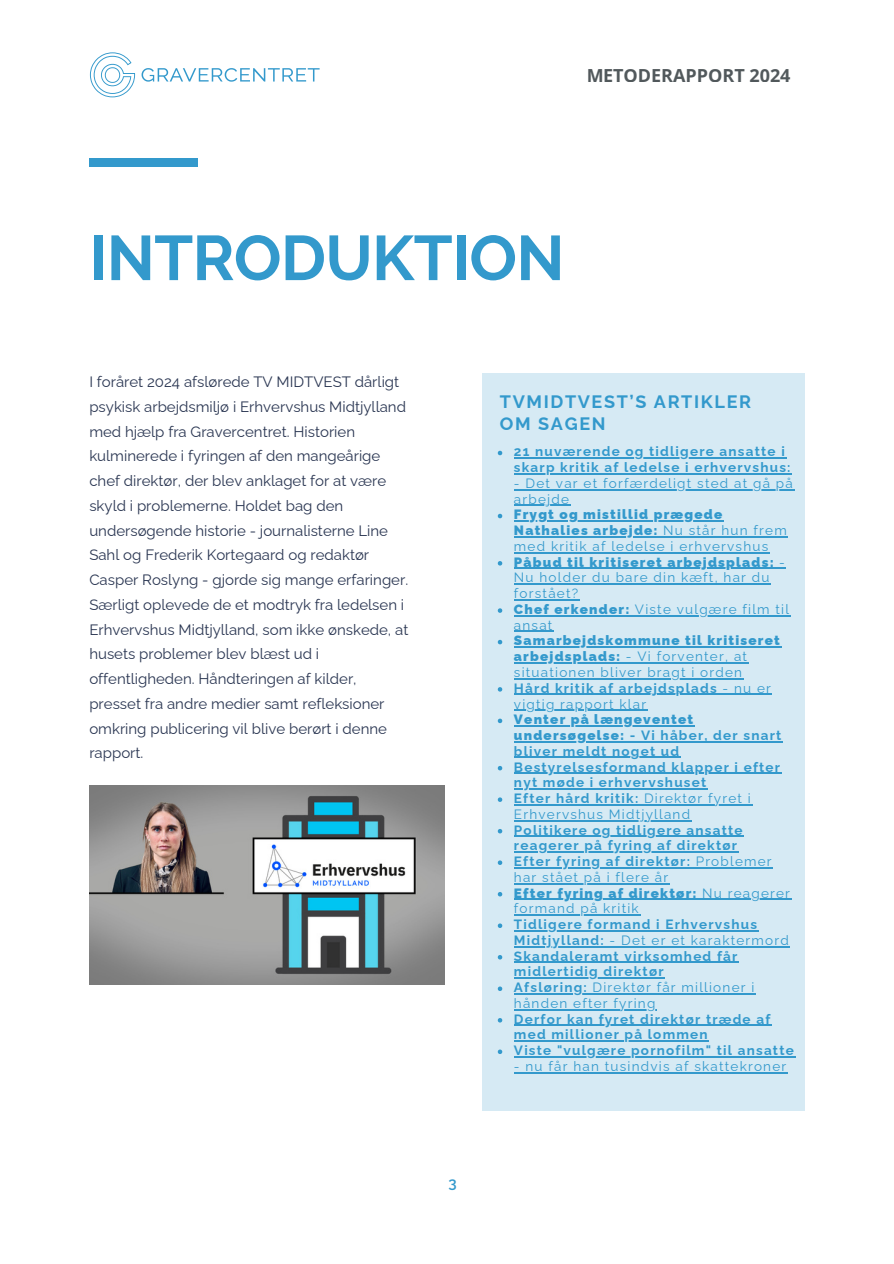
<style>
.page{position:relative;width:894px;height:1264px;background:#fff}
.page>*{position:absolute;margin:0;border:0;box-sizing:border-box;transform-origin:0 0}
.t1{font:700 63px "Raleway";letter-spacing:-.01em;color:#39c}
.t2{font:700 18px/21.3px "Raleway";letter-spacing:.09em;color:#39c}
.t3{font:700 18px "Open Sans";color:#262f33}
.t4{font:15px/24.8px "Raleway";color:#2a3652}
.t5{font:600 15px "Raleway";color:#39c}
.t6{font:700 13.5px/15.8px "Raleway";letter-spacing:.09em;color:#39c}
.t7{font:13.5px/15.8px "Raleway";letter-spacing:.09em;color:#39c}
.t8{font:900 13.5px/15.8px "Raleway";letter-spacing:.09em;color:#39c}
.s1{font-weight:400}
.s2{font-weight:900}
.s3{font-weight:700}
</style>
<div class="page">
<div style="left:90px;top:159px;width:108px;height:7px;background:#39c"></div>
<svg style="left:141px;top:68px;width:178px;height:14px"></svg>
<svg style="left:90px;top:52px;width:45px;height:45px"></svg>
<div style="left:482px;top:373px;width:322px;height:737px;background:#d6eaf4"></div>
<img style="left:89px;top:785px;width:355px;height:199px">
<svg style="left:497px;top:451px;width:5px;height:4px"></svg>
<hr style="left:514px;top:457px;width:271px;height:1px;background:#39c">
<hr style="left:514px;top:473px;width:277px;height:1px;background:#39c">
<hr style="left:514px;top:489px;width:279px;height:1px;background:#39c">
<hr style="left:514px;top:505px;width:56px;height:1px;background:#39c">
<svg style="left:497px;top:514px;width:5px;height:4px"></svg>
<hr style="left:514px;top:520px;width:209px;height:1px;background:#39c">
<hr style="left:514px;top:536px;width:149px;height:1px;background:#39c">
<hr style="left:663px;top:536px;width:124px;height:1px;background:#39c">
<hr style="left:514px;top:552px;width:255px;height:1px;background:#39c">
<svg style="left:497px;top:561px;width:5px;height:4px"></svg>
<hr style="left:514px;top:568px;width:265px;height:1px;background:#39c">
<hr style="left:514px;top:583px;width:256px;height:1px;background:#39c">
<hr style="left:514px;top:599px;width:65px;height:1px;background:#39c">
<svg style="left:497px;top:608px;width:5px;height:5px"></svg>
<hr style="left:514px;top:615px;width:120px;height:1px;background:#39c">
<hr style="left:634px;top:615px;width:156px;height:1px;background:#39c">
<hr style="left:514px;top:631px;width:39px;height:1px;background:#39c">
<svg style="left:497px;top:640px;width:5px;height:4px"></svg>
<hr style="left:514px;top:646px;width:266px;height:1px;background:#39c">
<hr style="left:514px;top:662px;width:111px;height:1px;background:#39c">
<hr style="left:625px;top:662px;width:123px;height:1px;background:#39c">
<hr style="left:514px;top:678px;width:229px;height:1px;background:#39c">
<svg style="left:497px;top:687px;width:5px;height:4px"></svg>
<hr style="left:514px;top:694px;width:208px;height:1px;background:#39c">
<hr style="left:722px;top:694px;width:50px;height:1px;background:#39c">
<hr style="left:514px;top:709px;width:133px;height:1px;background:#39c">
<svg style="left:497px;top:718px;width:5px;height:5px"></svg>
<hr style="left:514px;top:725px;width:180px;height:1px;background:#39c">
<hr style="left:514px;top:741px;width:115px;height:1px;background:#39c">
<hr style="left:629px;top:741px;width:153px;height:1px;background:#39c">
<hr style="left:514px;top:757px;width:166px;height:1px;background:#39c">
<svg style="left:497px;top:766px;width:5px;height:4px"></svg>
<hr style="left:514px;top:772px;width:267px;height:1px;background:#39c">
<hr style="left:514px;top:788px;width:193px;height:1px;background:#39c">
<svg style="left:497px;top:797px;width:5px;height:5px"></svg>
<hr style="left:514px;top:804px;width:130px;height:1px;background:#39c">
<hr style="left:644px;top:804px;width:107px;height:1px;background:#39c">
<hr style="left:514px;top:820px;width:177px;height:1px;background:#39c">
<svg style="left:497px;top:829px;width:5px;height:4px"></svg>
<hr style="left:514px;top:835px;width:229px;height:1px;background:#39c">
<hr style="left:514px;top:851px;width:224px;height:1px;background:#39c">
<svg style="left:497px;top:860px;width:5px;height:5px"></svg>
<hr style="left:514px;top:867px;width:181px;height:1px;background:#39c">
<hr style="left:695px;top:867px;width:77px;height:1px;background:#39c">
<hr style="left:514px;top:883px;width:155px;height:1px;background:#39c">
<svg style="left:497px;top:892px;width:5px;height:4px"></svg>
<hr style="left:514px;top:898px;width:188px;height:1px;background:#39c">
<hr style="left:702px;top:898px;width:89px;height:1px;background:#39c">
<hr style="left:514px;top:914px;width:126px;height:1px;background:#39c">
<svg style="left:497px;top:923px;width:5px;height:5px"></svg>
<hr style="left:514px;top:930px;width:244px;height:1px;background:#39c">
<hr style="left:514px;top:946px;width:95px;height:1px;background:#39c">
<hr style="left:609px;top:946px;width:180px;height:1px;background:#39c">
<svg style="left:497px;top:955px;width:5px;height:4px"></svg>
<hr style="left:514px;top:961px;width:224px;height:1px;background:#39c">
<hr style="left:514px;top:977px;width:150px;height:1px;background:#39c">
<svg style="left:497px;top:986px;width:5px;height:5px"></svg>
<hr style="left:514px;top:993px;width:78px;height:1px;background:#39c">
<hr style="left:592px;top:993px;width:163px;height:1px;background:#39c">
<hr style="left:514px;top:1009px;width:142px;height:1px;background:#39c">
<svg style="left:497px;top:1018px;width:5px;height:4px"></svg>
<hr style="left:514px;top:1024px;width:257px;height:1px;background:#39c">
<hr style="left:514px;top:1040px;width:194px;height:1px;background:#39c">
<svg style="left:497px;top:1049px;width:5px;height:5px"></svg>
<hr style="left:514px;top:1056px;width:280px;height:1px;background:#39c">
<hr style="left:514px;top:1072px;width:273px;height:1px;background:#39c">
<p class="t3" style="left:586px;top:62px;width:206px">METODERAPPORT 2024</p>
<p class="t1" style="left:89px;top:221px;width:476px">INTRODUKTION</p>
<h2 class="t4" style="left:89px;top:369px;width:320px">I foråret 2024 afslørede TV MIDTVEST dårligt psykisk arbejdsmiljø i Erhvervshus Midtjylland med hjælp fra Gravercentret. Historien kulminerede i fyringen af den mangeårige chef direktør, der blev anklaget for at være skyld i problemerne. Holdet bag den undersøgende historie - journalisterne Line Sahl og Frederik Kortegaard og redaktør Casper Roslyng - gjorde sig mange erfaringer.<br>Særligt oplevede de et modtryk fra ledelsen i Erhvervshus Midtjylland, som ikke ønskede, at husets problemer blev blæst ud i offentligheden. Håndteringen af kilder, presset fra andre medier samt refleksioner omkring publicering vil blive berørt i denne rapport.</h2>
<p class="t5" style="left:448px;top:1173px;width:10px">3</p>
<h1 class="t2" style="left:500px;top:391px;width:252px">TVMIDTVEST’S ARTIKLER<br>OM SAGEN</h1>
<p class="t6" style="left:514px;top:444px;width:272px">21 nuværende og tidligere ansatte i</p>
<p class="t6" style="left:514px;top:459px;width:278px">skarp kritik af ledelse i erhvervshus:</p>
<p class="t7" style="left:514px;top:475px;width:280px">- Det var et forfærdeligt sted at gå på</p>
<p class="t8" style="left:514px;top:491px;width:210px"><span class="s1">arbejde<br></span>Frygt og mistillid prægede</p>
<p class="t8" style="left:514px;top:522px;width:274px">Nathalies arbejde: <span class="s1">Nu står hun frem med kritik af ledelse i erhvervshus<br></span>Påbud til kritiseret arbejdsplads: <span class="s1">-</span></p>
<p class="t7" style="left:514px;top:570px;width:276px">Nu holder du bare din kæft, har du forstået?<br><span class="s2">Chef erkender:</span> Viste vulgære film til</p>
<p class="t8" style="left:514px;top:617px;width:267px"><span class="s1">ansat<br></span>Samarbejdskommune til kritiseret</p>
<p class="t7" style="left:514px;top:648px;width:234px"><span class="s2">arbejdsplads:</span> - Vi forventer, at</p>
<p class="t7" style="left:514px;top:664px;width:258px">situationen bliver bragt i orden<br><span class="s3">Hård kritik af arbejdsplads</span> - nu er</p>
<p class="t8" style="left:514px;top:696px;width:181px"><span class="s1">vigtig rapport klar<br></span>Venter på længeventet</p>
<p class="t6" style="left:514px;top:727px;width:269px"><span class="s2">undersøgelse:</span> - Vi håber, der snart</p>
<p class="t6" style="left:514px;top:743px;width:267px">bliver meldt noget ud<br>Bestyrelsesformand klapper i efter</p>
<p class="t6" style="left:514px;top:774px;width:238px">nyt møde i erhvervshuset<br>Efter hård kritik: <span class="s1">Direktør fyret i</span></p>
<p class="t6" style="left:514px;top:806px;width:230px"><span class="s1">Erhvervshus Midtjylland<br></span>Politikere og tidligere ansatte</p>
<p class="t6" style="left:514px;top:837px;width:259px">reagerer på fyring af direktør<br>Efter fyring af direktør: <span class="s1">Problemer</span></p>
<p class="t7" style="left:514px;top:869px;width:277px">har stået på i flere år<br><span class="s2">Efter fyring af direktør:</span> Nu reagerer</p>
<h2 class="t6" style="left:514px;top:900px;width:244px"><span class="s1">formand på kritik<br></span>Tidligere formand i Erhvervshus</h2>
<p class="t6" style="left:514px;top:932px;width:276px">Midtjylland: <span class="s1">- Det er et karaktermord<br></span>Skandaleramt virksomhed får</p>
<p class="t6" style="left:514px;top:963px;width:242px">midlertidig direktør<br>Afsløring: <span class="s1">Direktør får millioner i</span></p>
<p class="t6" style="left:514px;top:995px;width:258px"><span class="s1">hånden efter fyring<br></span>Derfor kan fyret direktør træde af</p>
<p class="t6" style="left:514px;top:1026px;width:281px">med millioner på lommen<br>Viste "vulgære pornofilm" til ansatte</p>
<p class="t7" style="left:514px;top:1058px;width:274px">- nu får han tusindvis af skattekroner</p>
</div>
